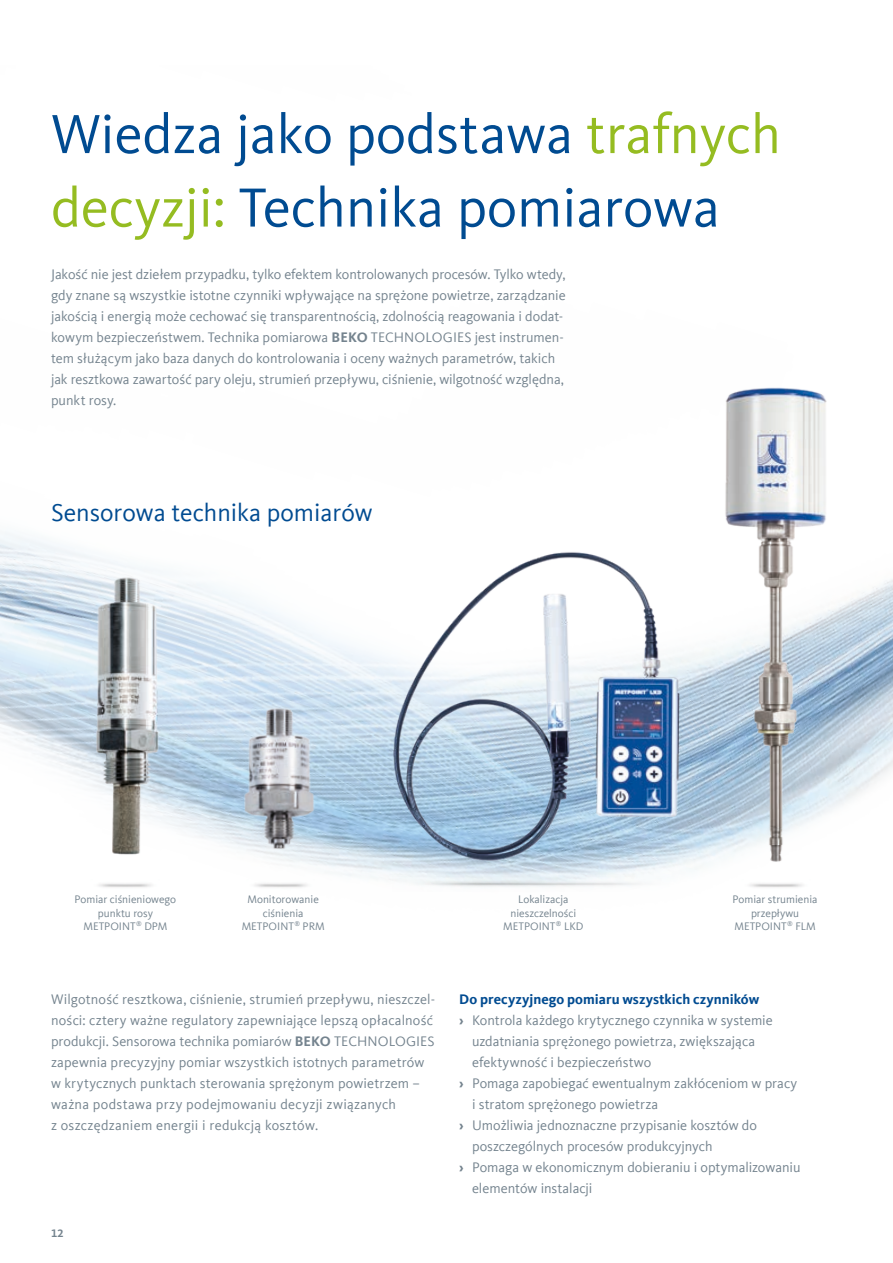
<style>
.page{position:relative;width:893px;height:1263px;background:#fff}
.page>*{position:absolute;margin:0;border:0;box-sizing:border-box;transform-origin:0 0}
.t1{font:57px/73.5px "Kievit Offc Pro";color:#004b91}
.t2{font:25.5px "Kievit Offc Pro";color:#004b91}
.t3{font:14.25px/21px "Kievit Offc Pro";color:#74838e}
.t4{font:700 14.25px "Kievit Offc Pro";color:#004b91}
.t5{font:11.25px/13.5px "Kievit Offc Pro";color:#74838e;text-align:center}
.t6{font:700 11.25px "Kievit Offc Pro";color:#74838e}
.s1{color:#95bc21}
.s2{font-weight:700}
</style>
<div class="page">
<img style="left:0;top:532px;width:893px;height:346px">
<img style="left:79px;top:559px;width:100px;height:303px">
<img style="left:213px;top:700px;width:140px;height:152px">
<img style="left:382px;top:539px;width:314px;height:338px">
<img style="left:714px;top:387px;width:122px;height:481px">
<img style="left:387px;top:877px;width:306px;height:10px">
<h1 class="t1" style="left:51px;top:97px;width:731px">Wiedza jako podstawa <span class="s1">trafnych decyzji:</span> Technika pomiarowa</h1>
<p class="t3" style="left:51px;top:264px;width:516px">Jakość nie jest dziełem przypadku, tylko efektem kontrolowanych procesów. Tylko wtedy, gdy znane są wszystkie istotne czynniki wpływające na sprężone powietrze, zarządzanie jakością i energią może cechować się transparentnością, zdolnością reagowania i dodat&shy;kowym bezpieczeństwem. Technika pomiarowa <span class="s2">BEKO</span> TECHNOLOGIES jest instrumen&shy;tem służącym jako baza danych do kontrolowania i oceny ważnych parametrów, takich jak resztkowa zawartość pary oleju, strumień przepływu, ciśnienie, wilgotność względna, punkt rosy.</p>
<h2 class="t2" style="left:51px;top:497px;width:323px">Sensorowa technika pomiarów</h2>
<p class="t5" style="left:75px;top:892px;width:103px">Pomiar ciśnieniowego punktu rosy<br>METPOINT<sup>®</sup> DPM</p>
<p class="t5" style="left:242px;top:892px;width:84px">Monitorowanie ciśnienia<br>METPOINT<sup>®</sup> PRM</p>
<p class="t5" style="left:503px;top:892px;width:82px">Lokalizacja nieszczelności<br>METPOINT<sup>®</sup> LKD</p>
<p class="t5" style="left:733px;top:892px;width:86px">Pomiar strumienia przepływu<br>METPOINT<sup>®</sup> FLM</p>
<p class="t3" style="left:51px;top:988px;width:386px">Wilgotność resztkowa, ciśnienie, strumień przepływu, nieszczel&shy;ności: cztery ważne regulatory zapewniające lepszą opłacalność produkcji. Sensorowa technika pomiarów <span class="s2">BEKO</span> TECHNOLOGIES zapewnia precyzyjny pomiar wszystkich istotnych parametrów w krytycznych punktach sterowania sprężonym powietrzem – ważna podstawa przy podejmowaniu decyzji związanych<br>z oszczędzaniem energii i redukcją kosztów.</p>
<p class="t4" style="left:459px;top:990px;width:302px">Do precyzyjnego pomiaru wszystkich czynników</p>
<p class="t3" style="left:459px;top:1009px;width:315px"><span class="s2">›</span> Kontrola każdego krytycznego czynnika w systemie</p>
<p class="t3" style="left:472px;top:1030px;width:285px">uzdatniania sprężonego powietrza, zwiększająca</p>
<p class="t3" style="left:472px;top:1051px;width:181px">efektywność i bezpieczeństwo</p>
<p class="t3" style="left:459px;top:1072px;width:340px"><span class="s2">›</span> Pomaga zapobiegać ewentualnym zakłóceniom w pracy</p>
<p class="t3" style="left:472px;top:1093px;width:188px">i stratom sprężonego powietrza</p>
<p class="t3" style="left:459px;top:1114px;width:299px"><span class="s2">›</span> Umożliwia jednoznaczne przypisanie kosztów do</p>
<p class="t3" style="left:472px;top:1135px;width:242px">poszczególnych procesów produkcyjnych</p>
<p class="t3" style="left:459px;top:1156px;width:343px"><span class="s2">›</span> Pomaga w ekonomicznym dobieraniu i optymalizowaniu</p>
<p class="t3" style="left:472px;top:1177px;width:122px">elementów instalacji</p>
<p class="t6" style="left:51px;top:1227px;width:14px">12</p>
</div>
